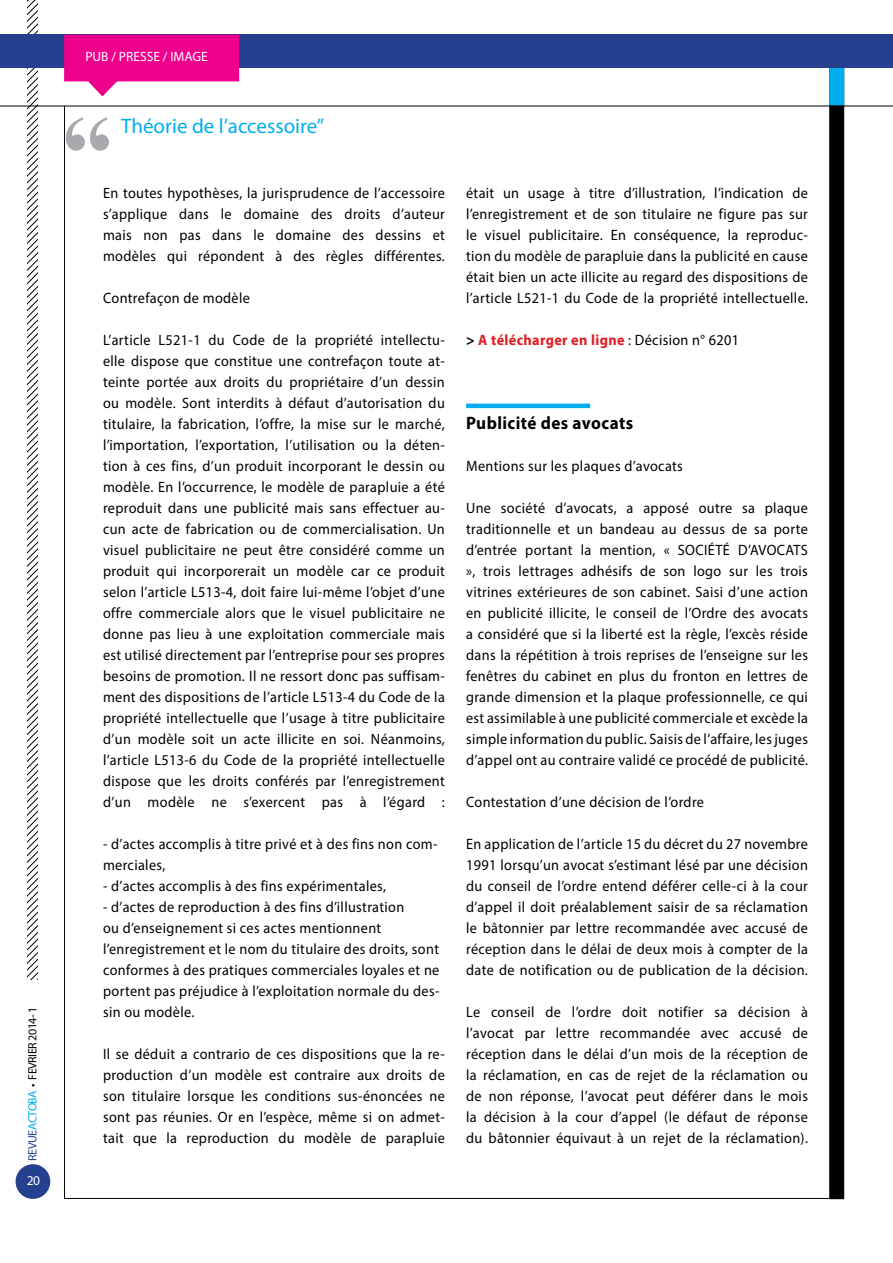
<style>
.page{position:relative;width:893px;height:1263px;background:#fff}
.page>*{position:absolute;margin:0;border:0;box-sizing:border-box;transform-origin:0 0}
.t1{font:700 102.6px "Times New Roman";color:#a7a9ac}
.t2{font:21px "Myriad Pro";color:#00aeef}
.t3{font:700 18px "Myriad Pro";letter-spacing:.025em;color:#000;scale:.95 1}
.t4{font:15px/21px "Myriad Pro";letter-spacing:.025em;color:#000;text-align:justify;scale:.95 1}
.t5{font:700 15px "Myriad Pro";letter-spacing:.025em;color:#e21c23;scale:.95 1}
.t6{font:13.5px "Myriad Pro";color:#fff}
.t7{font:12px "Myriad Pro";letter-spacing:-.04em;color:#000}
.s1{color:#25408f}
.s2{color:#00aeef}
.s3{color:#000}
.s4{font-weight:400;color:#000}
</style>
<div class="page">
<svg style="left:28px;top:0;width:9px;height:979px"></svg>
<div style="left:16px;top:1164px;width:34px;height:35px;background:#25408f;border-radius:50%"></div>
<div style="left:829px;top:40px;width:15px;height:1159px;background:#000"></div>
<div style="left:829px;top:65px;width:15px;height:41px;background:#00aeef"></div>
<div style="left:0;top:35px;width:893px;height:33px;background:#25408f"></div>
<hr style="left:0;top:106px;width:893px;height:1px;background:#000">
<hr style="left:466px;top:404px;width:124px;height:4px;background:#00aeef">
<svg style="left:64px;top:35px;width:175px;height:61px"></svg>
<p class="t7" style="left:25px;top:1160px;width:155px;rotate:-90deg"><span class="s1">REVUE</span><span class="s2">ACTOBA</span> • FEVRIER 2014- 1</p>
<p class="t6" style="left:27px;top:1172px;width:15px">20</p>
<p class="t6" style="left:85px;top:48px;width:124px">PUB / PRESSE / IMAGE</p>
<h1 class="t1" style="left:62px;top:81px;width:53px">“</h1>
<h2 class="t2" style="left:121px;top:113px;width:205px">Théorie de l’accessoire”</h2>
<p class="t4" style="left:103px;top:183px;width:361px">En toutes hypothèses, la jurisprudence de l’accessoire s’applique dans le domaine des droits d’auteur mais non pas dans le domaine des dessins et modèles qui répondent à des règles différentes.</p>
<p class="t4" style="left:103px;top:288px;width:156px">Contrefaçon de modèle</p>
<p class="t4" style="left:103px;top:330px;width:361px">L’article L521-1 du Code de la propriété intellectu&shy;elle dispose que constitue une contrefaçon toute at&shy;teinte portée aux droits du propriétaire d’un dessin ou modèle. Sont interdits à défaut d’autorisation du titulaire, la fabrication, l’offre, la mise sur le marché, l’importation, l’exportation, l’utilisation ou la déten&shy;tion à ces fins, d’un produit incorporant le dessin ou modèle. En l’occurrence, le modèle de parapluie a été reproduit dans une publicité mais sans effectuer au&shy;cun acte de fabrication ou de commercialisation. Un visuel publicitaire ne peut être considéré comme un produit qui incorporerait un modèle car ce produit selon l’article L513-4, doit faire lui-même l’objet d’une offre commerciale alors que le visuel publicitaire ne donne pas lieu à une exploitation commerciale mais est utilisé directement par l’entreprise pour ses propres besoins de promotion. Il ne ressort donc pas suffisam&shy;ment des dispositions de l’article L513-4 du Code de la propriété intellectuelle que l’usage à titre publicitaire d’un modèle soit un acte illicite en soi. Néanmoins, l’article L513-6 du Code de la propriété intellectuelle dispose que les droits conférés par l’enregistrement d’un modèle ne s’exercent pas à l’égard :</p>
<p class="t4" style="left:103px;top:834px;width:354px">- d’actes accomplis à titre privé et à des fins non com&shy;merciales,</p>
<p class="t4" style="left:103px;top:876px;width:299px">- d’actes accomplis à des fins expérimentales,</p>
<p class="t4" style="left:103px;top:897px;width:356px;text-align:left">- d’actes de reproduction à des fins d’illustration<br>ou d’enseignement si ces actes mentionnent l’enregistrement et le nom du titulaire des droits, sont conformes à des pratiques commerciales loyales et ne portent pas préjudice à l’exploitation normale du des&shy;sin ou modèle.</p>
<p class="t4" style="left:103px;top:1044px;width:361px">Il se déduit a contrario de ces dispositions que la re&shy;production d’un modèle est contraire aux droits de son titulaire lorsque les conditions sus-énoncées ne sont pas réunies. Or en l’espèce, même si on admet&shy;tait que la reproduction du modèle de parapluie</p>
<p class="t4" style="left:466px;top:183px;width:361px">était un usage à titre d’illustration, l’indication de l’enregistrement et de son titulaire ne figure pas sur le visuel publicitaire. En conséquence, la reproduc&shy;tion du modèle de parapluie dans la publicité en cause était bien un acte illicite au regard des dispositions de l’article L521-1 du Code de la propriété intellectuelle.</p>
<p class="t5" style="left:466px;top:331px;width:289px"><span class="s3">&gt;</span> A télécharger en ligne <span class="s4">: Décision n° 6201</span></p>
<p class="t3" style="left:466px;top:412px;width:177px">Publicité des avocats</p>
<p class="t4" style="left:466px;top:456px;width:230px">Mentions sur les plaques d’avocats</p>
<p class="t4" style="left:466px;top:498px;width:361px">Une société d’avocats, a apposé outre sa plaque traditionnelle et un bandeau au dessus de sa porte d’entrée portant la mention, « SOCIÉTÉ D’AVOCATS », trois lettrages adhésifs de son logo sur les trois vitrines extérieures de son cabinet. Saisi d’une action en publicité illicite, le conseil de l’Ordre des avocats a considéré que si la liberté est la règle, l’excès réside dans la répétition à trois reprises de l’enseigne sur les fenêtres du cabinet en plus du fronton en lettres de grande dimension et la plaque professionnelle, ce qui est assimilable à une publicité commerciale et excède la simple information du public. Saisis de l’affaire, les juges d’appel ont au contraire validé ce procédé de publicité.</p>
<p class="t4" style="left:466px;top:792px;width:252px">Contestation d’une décision de l’ordre</p>
<p class="t4" style="left:466px;top:834px;width:361px">En application de l’article 15 du décret du 27 novembre 1991 lorsqu’un avocat s’estimant lésé par une décision du conseil de l’ordre entend déférer celle-ci à la cour d’appel il doit préalablement saisir de sa réclamation le bâtonnier par lettre recommandée avec accusé de réception dans le délai de deux mois à compter de la date de notification ou de publication de la décision.</p>
<p class="t4" style="left:466px;top:1002px;width:361px">Le conseil de l’ordre doit notifier sa décision à l’avocat par lettre recommandée avec accusé de réception dans le délai d’un mois de la réception de la réclamation, en cas de rejet de la réclamation ou de non réponse, l’avocat peut déférer dans le mois la décision à la cour d’appel (le défaut de réponse du bâtonnier équivaut à un rejet de la réclamation).</p>
</div>
